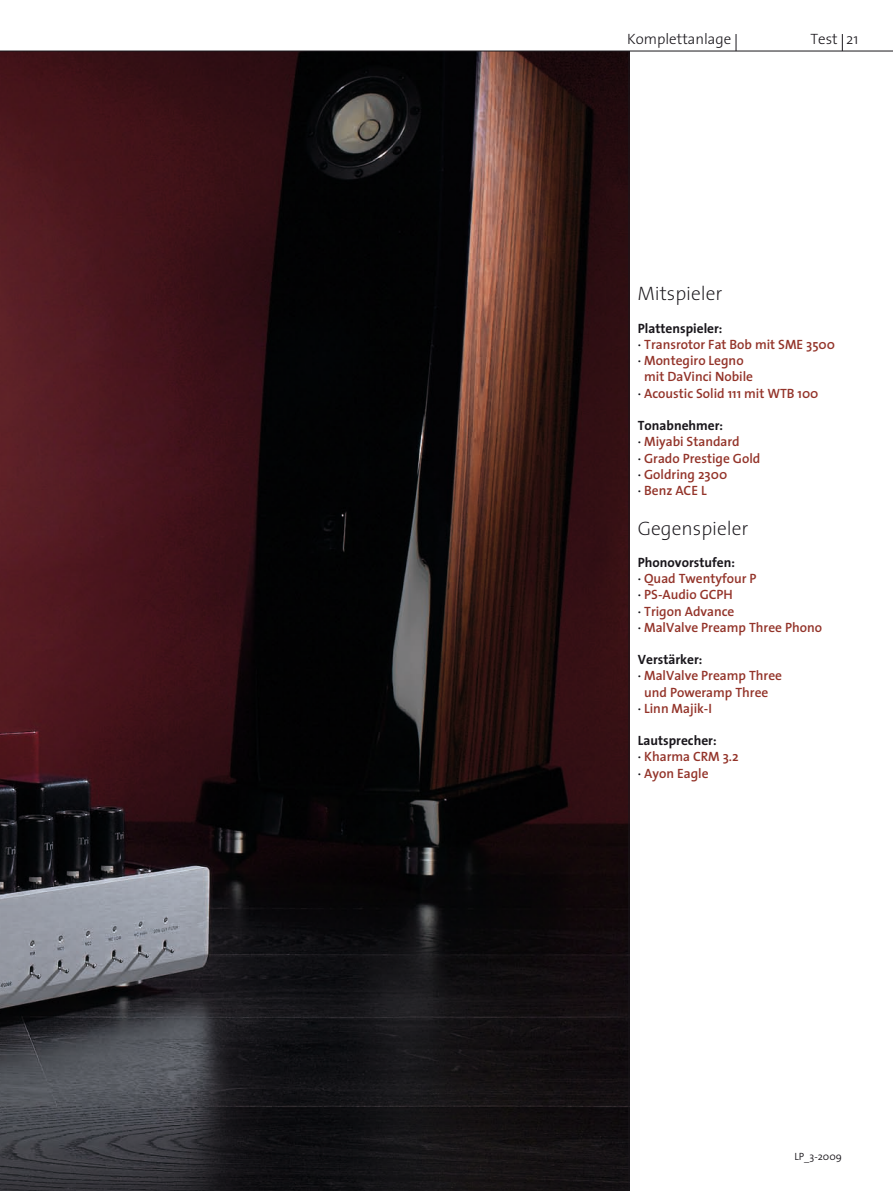
<style>
.page{position:relative;width:893px;height:1191px;background:#fff}
.page>*{position:absolute;margin:0;border:0;box-sizing:border-box;transform-origin:0 0}
.t1{font:200 19.5px "Thesis Sans";color:#1a171c}
.t2{font:300 15px "Thesis Sans";color:#1a171c}
.t3{font:600 13.5px/16.2px "Thesis Sans";color:#933329}
.t4{font:700 13.5px "Thesis Sans";color:#1a171c}
.t5{font:300 10.5px "Thesis Sans";color:#1a171c}
.s1{color:#1a171c}
.s2{font-weight:700;color:#1a171c}
</style>
<div class="page">
<img style="left:0;top:52px;width:629px;height:1139px">
<hr style="left:0;top:51px;width:893px;height:1px;background:#1a171c">
<div style="left:0;top:229px;width:197px;height:188px;background:#1a171c;opacity:.7"></div>
<svg style="left:842px;top:34px;width:1px;height:17px"></svg>
<svg style="left:736px;top:34px;width:1px;height:17px"></svg>
<hr style="left:629px;top:51px;width:1px;height:1140px;background:#1a171c">
<p class="t2" style="left:627px;top:31px;width:106px">Komplettanlage</p>
<p class="t2" style="left:810px;top:31px;width:50px">Test 21</p>
<h1 class="t1" style="left:638px;top:283px;width:86px">Mitspieler</h1>
<p class="t4" style="left:638px;top:321px;width:86px">Plattenspieler:</p>
<p class="t3" style="left:638px;top:337px;width:199px"><span class="s1">·</span> Transrotor Fat Bob mit SME 3500</p>
<p class="t3" style="left:638px;top:353px;width:107px"><span class="s1">·</span> Montegiro Legno</p>
<p class="t3" style="left:644px;top:369px;width:110px">mit DaVinci Nobile</p>
<p class="t3" style="left:638px;top:386px;width:182px"><span class="s1">·</span> Acoustic Solid 111 mit WTB 100</p>
<p class="t3" style="left:638px;top:418px;width:124px"><span class="s2">Tonabnehmer:<br></span><span class="s1">·</span> Miyabi Standard<br><span class="s1">·</span> Grado Prestige Gold <span class="s1">·</span> Goldring 2300<br><span class="s1">·</span> Benz ACE L</p>
<h1 class="t1" style="left:638px;top:517px;width:112px">Gegenspieler</h1>
<p class="t3" style="left:638px;top:555px;width:186px"><span class="s2">Phonovorstufen:<br></span><span class="s1">·</span> Quad Twentyfour P<br><span class="s1">·</span> PS-Audio GCPH<br><span class="s1">·</span> Trigon Advance<br><span class="s1">·</span> MalValve Preamp Three Phono</p>
<p class="t4" style="left:638px;top:652px;width:66px">Verstärker:</p>
<p class="t3" style="left:638px;top:668px;width:146px"><span class="s1">·</span> MalValve Preamp Three</p>
<p class="t3" style="left:644px;top:684px;width:126px">und Poweramp Three</p>
<p class="t3" style="left:638px;top:701px;width:76px"><span class="s1">·</span> Linn Majik-I</p>
<p class="t3" style="left:638px;top:733px;width:102px"><span class="s2">Lautsprecher:<br></span><span class="s1">·</span> Kharma CRM 3.2 <span class="s1">·</span> Ayon Eagle</p>
<p class="t5" style="left:794px;top:1150px;width:49px">LP_3-2009</p>
</div>
